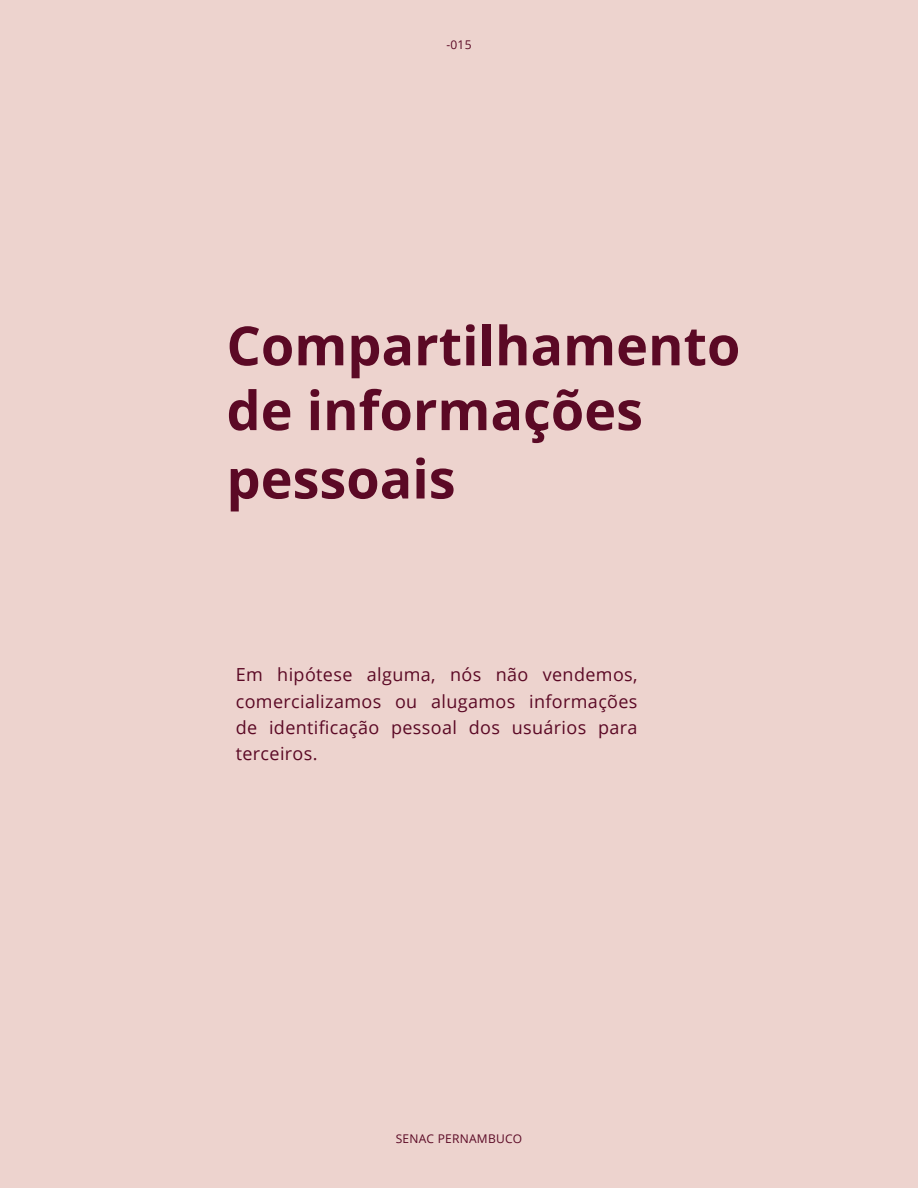
<style>
.page{position:relative;width:918px;height:1188px;background:#edd3ce}
.page>*{position:absolute;margin:0;border:0;box-sizing:border-box;transform-origin:0 0}
.Headline_-_Align_Lef{font:700 54px/66.6px "Open Sans";color:#5b0925}
.Body_Text{font:18px/26.4px "Open Sans";letter-spacing:.02em;color:#5b0925;text-align:justify}
.t1{font:12px "Open Sans";letter-spacing:.02em;color:#5b0925}
</style>
<div class="page">
<p class="t1" style="left:446px;top:37px;width:27px">-015</p>
<p class="Headline_-_Align_Lef" style="left:226px;top:311px;width:515px">Compartilhamento de informações pessoais</p>
<p class="Body_Text" style="left:236px;top:661px;width:403px">Em hipótese alguma, nós não vendemos, comercializamos ou alugamos informações de identificação pessoal dos usuários para terceiros.</p>
<p class="t1" style="left:396px;top:1131px;width:128px">SENAC PERNAMBUCO</p>
</div>
